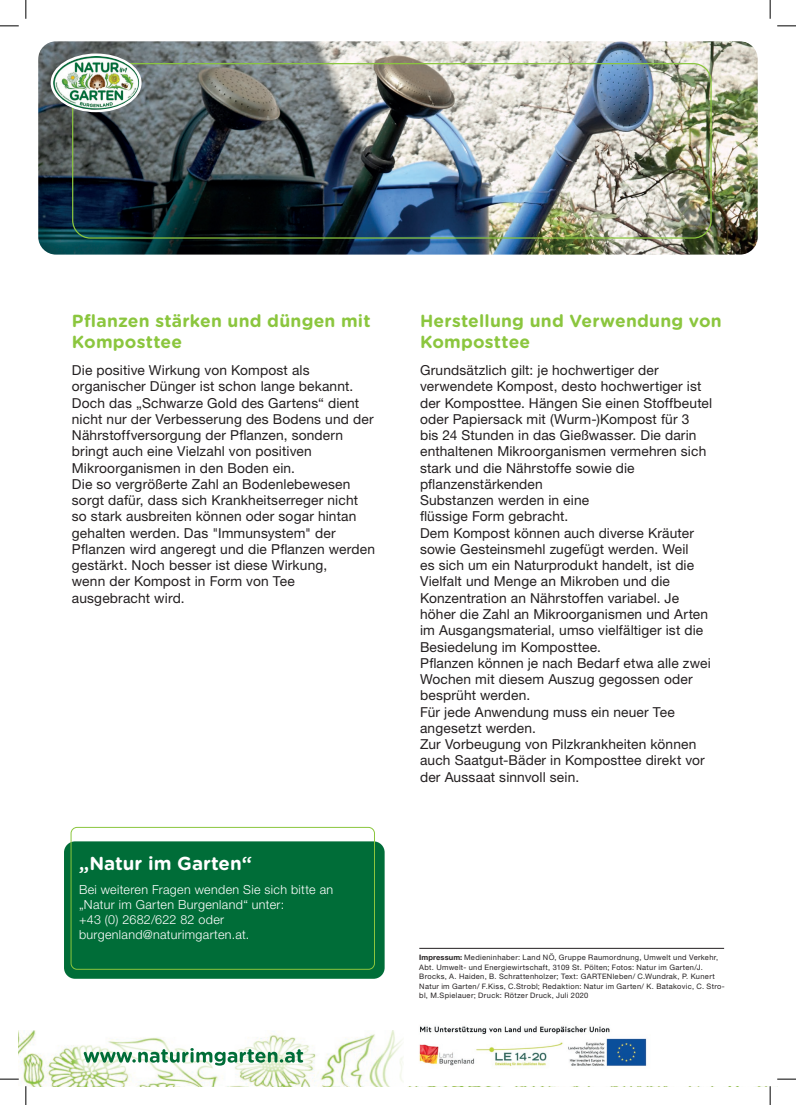
<style>
.page{position:relative;width:796px;height:1105px;background:#fff}
.page>*{position:absolute;margin:0;border:0;box-sizing:border-box;transform-origin:0 0}
.t1{font:700 18.75px "Gotham Rounded";color:#fff}
._05_Tabellen_Hedline{font:700 17.5px "Gotham Rounded";letter-spacing:.01em;color:#8bc63e}
._05_Tabellen_Hedline-2{font:13.75px/16.2px "Helvetica Neue LT Pro";letter-spacing:.01em;color:#231f20}
.t2{font:300 12.5px/15px "Helvetica Neue LT Pro";letter-spacing:.025em;color:#fff}
.Fließtext{font:7.5px/9.4px "Helvetica Neue LT Pro";letter-spacing:.04em;color:#231f20}
.s1{font-weight:700}
</style>
<div class="page">
<img style="left:19px;top:1030px;width:336px;height:55px">
<img style="left:38px;top:41px;width:720px;height:213px">
<hr style="left:419px;top:947px;width:305px;height:1px;background:#231f20">
<div style="left:72px;top:63px;width:639px;height:175px;border:1px solid #8bc63e;border-radius:18px"></div>
<div style="left:64px;top:841px;width:321px;height:137px;background:#006d38;border-radius:11px"></div>
<div style="left:71px;top:826px;width:304px;height:143px;border:1px solid #8bc63e;border-radius:6px"></div>
<div style="left:69px;top:1032px;width:249px;height:48px;background:#fff;opacity:.7"></div>
<svg style="left:84px;top:1047px;width:219px;height:18px"></svg>
<img style="left:53px;top:56px;width:86px;height:53px">
<div style="left:51px;top:53px;width:91px;height:59px;border:2px solid #fff;border-radius:50%"></div>
<svg style="left:355px;top:1030px;width:48px;height:55px"></svg>
<svg style="left:419px;top:1026px;width:228px;height:41px"></svg>
<svg style="left:0;top:25px;width:19px;height:2px"></svg>
<svg style="left:777px;top:25px;width:19px;height:2px"></svg>
<svg style="left:0;top:1078px;width:19px;height:1px"></svg>
<svg style="left:777px;top:1078px;width:19px;height:1px"></svg>
<svg style="left:25px;top:0;width:2px;height:19px"></svg>
<svg style="left:25px;top:1085px;width:2px;height:19px"></svg>
<svg style="left:769px;top:0;width:2px;height:19px"></svg>
<svg style="left:769px;top:1086px;width:2px;height:18px"></svg>
<p class="_05_Tabellen_Hedline" style="left:72px;top:308px;width:300px">Pflanzen stärken und düngen mit</p>
<p class="_05_Tabellen_Hedline" style="left:72px;top:329px;width:112px">Komposttee</p>
<p class="_05_Tabellen_Hedline-2" style="left:72px;top:362px;width:303px">Die positive Wirkung von Kompost als organischer Dünger ist schon lange bekannt.<br>Doch das „Schwarze Gold des Gartens“ dient nicht nur der Verbesserung des Bodens und der</p>
<p class="_05_Tabellen_Hedline-2" style="left:72px;top:427px;width:273px">Nährstoffversorgung der Pflanzen, sondern</p>
<p class="_05_Tabellen_Hedline-2" style="left:72px;top:443px;width:241px">bringt auch eine Vielzahl von positiven<br>Mikroorganismen in den Boden ein.</p>
<p class="_05_Tabellen_Hedline-2" style="left:72px;top:475px;width:280px">Die so vergrößerte Zahl an Bodenlebewesen</p>
<p class="_05_Tabellen_Hedline-2" style="left:72px;top:492px;width:288px">sorgt dafür, dass sich Krankheitserreger nicht</p>
<p class="_05_Tabellen_Hedline-2" style="left:72px;top:508px;width:286px">so stark ausbreiten können oder sogar hintan</p>
<p class="_05_Tabellen_Hedline-2" style="left:72px;top:524px;width:265px">gehalten werden. Das "Immunsystem" der</p>
<p class="_05_Tabellen_Hedline-2" style="left:72px;top:540px;width:305px">Pflanzen wird angeregt und die Pflanzen werden</p>
<p class="_05_Tabellen_Hedline-2" style="left:72px;top:557px;width:257px">gestärkt. Noch besser ist diese Wirkung,</p>
<p class="_05_Tabellen_Hedline-2" style="left:72px;top:573px;width:224px">wenn der Kompost in Form von Tee ausgebracht wird.</p>
<p class="t1" style="left:79px;top:849px;width:174px">„Natur im Garten“</p>
<p class="t2" style="left:79px;top:881px;width:256px">Bei weiteren Fragen wenden Sie sich bitte an „Natur im Garten Burgenland“ unter:<br>+43 (0) 2682/622 82 oder burgenland@naturimgarten.at.</p>
<p class="_05_Tabellen_Hedline" style="left:420px;top:308px;width:303px">Herstellung und Verwendung von</p>
<p class="_05_Tabellen_Hedline" style="left:420px;top:329px;width:112px">Komposttee</p>
<p class="_05_Tabellen_Hedline-2" style="left:420px;top:362px;width:240px">Grundsätzlich gilt: je hochwertiger der</p>
<p class="_05_Tabellen_Hedline-2" style="left:420px;top:378px;width:283px">verwendete Kompost, desto hochwertiger ist</p>
<p class="_05_Tabellen_Hedline-2" style="left:420px;top:394px;width:294px">der Komposttee. Hängen Sie einen Stoffbeutel</p>
<p class="_05_Tabellen_Hedline-2" style="left:420px;top:410px;width:271px">oder Papiersack mit (Wurm-)Kompost für 3</p>
<p class="_05_Tabellen_Hedline-2" style="left:420px;top:427px;width:278px">bis 24 Stunden in das Gießwasser. Die darin</p>
<p class="_05_Tabellen_Hedline-2" style="left:420px;top:443px;width:288px">enthaltenen Mikroorganismen vermehren sich</p>
<p class="_05_Tabellen_Hedline-2" style="left:420px;top:459px;width:216px">stark und die Nährstoffe sowie die pflanzenstärkenden</p>
<p class="_05_Tabellen_Hedline-2" style="left:420px;top:492px;width:171px">Substanzen werden in eine</p>
<p class="_05_Tabellen_Hedline-2" style="left:420px;top:508px;width:150px">flüssige Form gebracht.</p>
<p class="_05_Tabellen_Hedline-2" style="left:420px;top:524px;width:275px">Dem Kompost können auch diverse Kräuter</p>
<p class="_05_Tabellen_Hedline-2" style="left:420px;top:540px;width:270px">sowie Gesteinsmehl zugefügt werden. Weil</p>
<p class="_05_Tabellen_Hedline-2" style="left:420px;top:557px;width:276px">es sich um ein Naturprodukt handelt, ist die</p>
<p class="_05_Tabellen_Hedline-2" style="left:420px;top:573px;width:251px">Vielfalt und Menge an Mikroben und die</p>
<p class="_05_Tabellen_Hedline-2" style="left:420px;top:589px;width:261px">Konzentration an Nährstoffen variabel. Je</p>
<p class="_05_Tabellen_Hedline-2" style="left:420px;top:605px;width:290px">höher die Zahl an Mikroorganismen und Arten im Ausgangsmaterial, umso vielfältiger ist die</p>
<p class="_05_Tabellen_Hedline-2" style="left:420px;top:638px;width:182px">Besiedelung im Komposttee.</p>
<p class="_05_Tabellen_Hedline-2" style="left:420px;top:654px;width:292px">Pflanzen können je nach Bedarf etwa alle zwei<br>Wochen mit diesem Auszug gegossen oder besprüht werden.</p>
<p class="_05_Tabellen_Hedline-2" style="left:420px;top:703px;width:256px">Für jede Anwendung muss ein neuer Tee</p>
<p class="_05_Tabellen_Hedline-2" style="left:420px;top:719px;width:117px">angesetzt werden.</p>
<p class="_05_Tabellen_Hedline-2" style="left:420px;top:735px;width:278px">Zur Vorbeugung von Pilzkrankheiten können</p>
<p class="_05_Tabellen_Hedline-2" style="left:420px;top:752px;width:286px">auch Saatgut-Bäder in Komposttee direkt vor</p>
<p class="_05_Tabellen_Hedline-2" style="left:420px;top:768px;width:161px">der Aussaat sinnvoll sein.</p>
<p class="Fließtext" style="left:419px;top:952px;width:307px"><span class="s1">Impressum:</span> Medieninhaber: Land NÖ, Gruppe Raumordnung, Umwelt und Verkehr, Abt. Umwelt- und Energiewirtschaft, 3109 St. Pölten; Fotos: Natur im Garten/J.<br>Brocks, A. Haiden, B. Schrattenholzer; Text: GARTENleben/ C.Wundrak, P. Kunert Natur im Garten/ F.Kiss, C.Strobl; Redaktion: Natur im Garten/ K. Batakovic, C. Stro&shy;bl, M.Spielauer; Druck: Rötzer Druck, Juli 2020</p>
</div>
